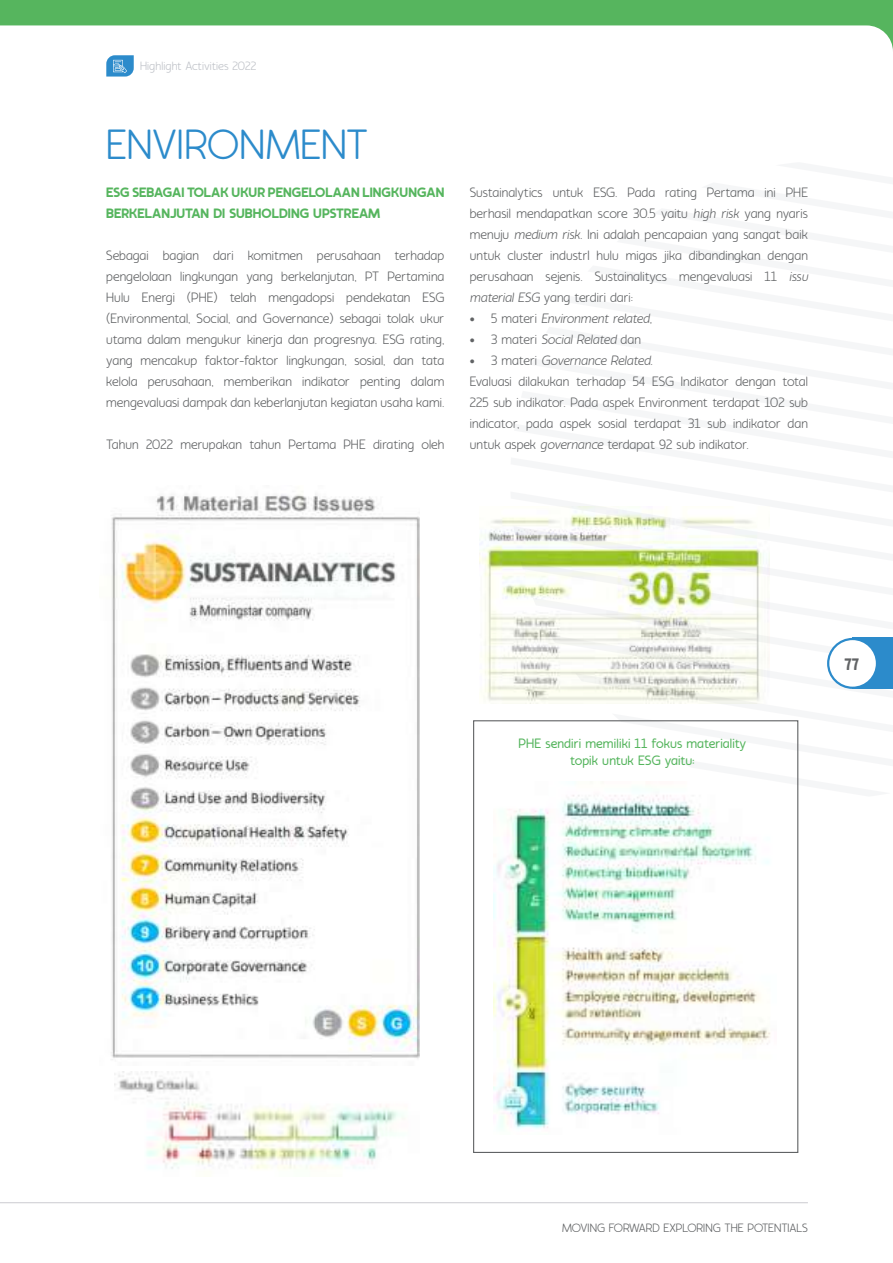
<style>
.page{position:relative;width:893px;height:1263px;background:#fff}
.page>*{position:absolute;margin:0;border:0;box-sizing:border-box;transform-origin:0 0}
.t1{font:42px "Auro";color:#2c8bcb}
.t2{font:700 16.5px "Auro";color:#616365}
.t3{font:13.5px/21px "Auro";color:#616365;text-align:justify}
.t4{font:700 13.5px/21px "Auro";color:#56b55e}
.t5{font:13.5px/16.2px "Auro";color:#56b55e;text-align:center}
.t6{font:italic 13.5px "Auro";color:#616365}
.t7{font:12px "Auro";color:#616365}
.t8{font:12px "Auro";color:#bfc2c8}
.s1{font-style:italic}
.s2{font-weight:700;font-style:normal}
.s3{font-style:normal}
.s4{font-weight:700}
</style>
<div class="page">
<img style="left:479px;top:507px;width:290px;height:196px">
<img style="left:493px;top:795px;width:278px;height:334px">
<img style="left:115px;top:1071px;width:286px;height:98px">
<img style="left:111px;top:494px;width:308px;height:566px">
<div style="left:473px;top:720px;width:325px;height:433px;border:1px solid #616365"></div>
<div style="left:853px;top:638px;width:40px;height:51px;background:#2c8bcb"></div>
<div style="left:828px;top:639px;width:49px;height:49px;background:#fff;border-radius:50%"></div>
<div style="left:827px;top:638px;width:51px;height:51px;border:2px solid #2c8bcb;border-radius:50%"></div>
<hr style="left:0;top:1202px;width:808px;height:1px;background:#d1d1d6">
<svg style="left:0;top:0;width:893px;height:50px;fill:#56b55e"></svg>
<svg style="left:106px;top:55px;width:28px;height:22px"></svg>
<p class="t8" style="left:140px;top:59px;width:118px">Highlight Activities 2022</p>
<h1 class="t1" style="left:106px;top:118px;width:264px">ENVIRONMENT</h1>
<p class="t4" style="left:106px;top:182px;width:340px">ESG SEBAGAI TOLAK UKUR PENGELOLAAN LINGKUNGAN<br>BERKELANJUTAN DI SUBHOLDING UPSTREAM</p>
<p class="t3" style="left:106px;top:245px;width:340px">Sebagai bagian dari komitmen perusahaan terhadap pengelolaan lingkungan yang berkelanjutan, PT Pertamina Hulu Energi (PHE) telah mengadopsi pendekatan ESG (Environmental, Social, and Governance) sebagai tolak ukur utama dalam mengukur kinerja dan progresnya. ESG rating, yang mencakup faktor-faktor lingkungan, sosial, dan tata kelola perusahaan, memberikan indikator penting dalam mengevaluasi dampak dan keberlanjutan kegiatan usaha kami.</p>
<p class="t3" style="left:106px;top:434px;width:339px">Tahun 2022 merupakan tahun Pertama PHE dirating oleh</p>
<p class="t3" style="left:470px;top:182px;width:340px">Sustainalytics untuk ESG. Pada rating Pertama ini PHE berhasil mendapatkan score 30.5 yaitu <span class="s1">high risk</span> yang nyaris menuju <span class="s1">medium risk.</span> Ini adalah pencapaian yang sangat baik untuk cluster industrI hulu migas jika dibandingkan dengan perusahaan sejenis. Sustainalitycs mengevaluasi 11 <span class="s1">issu material ESG</span> yang terdiri dari:</p>
<p class="t6" style="left:470px;top:310px;width:184px"><span class="s2">•</span> <span class="s3">5 materi</span> Environment related,</p>
<p class="t6" style="left:470px;top:331px;width:173px"><span class="s2">•</span> <span class="s3">3 materi</span> Social Related <span class="s3">dan</span></p>
<p class="t3" style="left:470px;top:350px;width:340px;text-align:left"><span class="s4">•</span> 3 materi <span class="s1">Governance Related.<br></span>Evaluasi dilakukan terhadap 54 ESG Indikator dengan total 225 sub indikator. Pada aspek Environment terdapat 102 sub indicator, pada aspek sosial terdapat 31 sub indikator dan untuk aspek <span class="s1">governance</span> terdapat 92 sub indikator.</p>
<p class="t5" style="left:519px;top:736px;width:229px">PHE sendiri memiliki 11 fokus materiality topik untuk ESG yaitu:</p>
<p class="t2" style="left:844px;top:654px;width:16px">77</p>
<p class="t7" style="left:562px;top:1221px;width:247px">MOVING FORWARD EXPLORING THE POTENTIALS</p>
</div>
